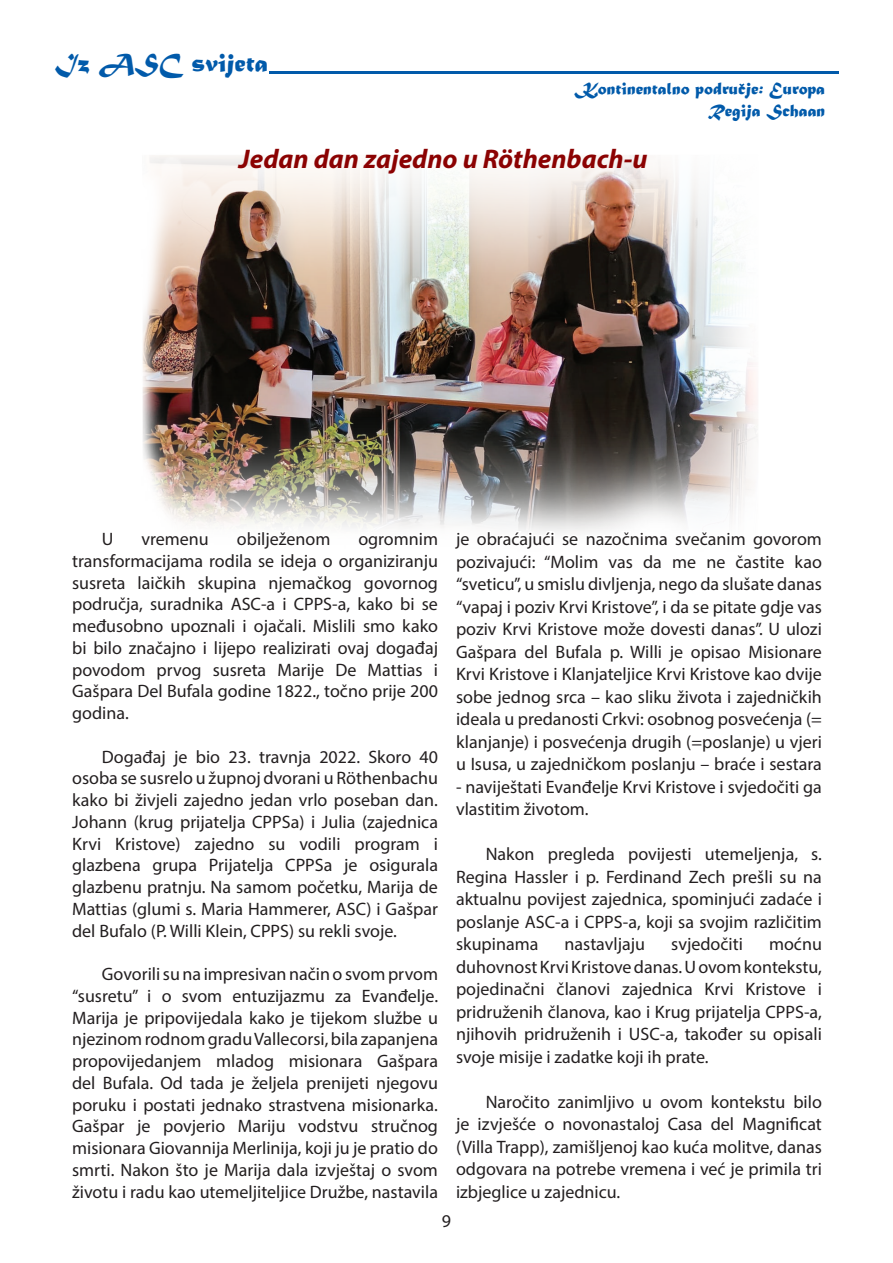
<style>
.page{position:relative;width:893px;height:1263px;background:#fff}
.page>*{position:absolute;margin:0;border:0;box-sizing:border-box;transform-origin:0 0}
.t1{font:italic 700 27px "Myriad Pro";color:#8b0202}
.t2{font:27px "Matura MT Script Capitals";color:#015aaa}
.t3{font:18px/21.8px "Myriad Pro";color:#231f20;text-align:justify}
.t4{font:18px/21.6px "Matura MT Script Capitals";color:#015aaa;text-align:right}
</style>
<div class="page">
<img style="left:142px;top:155px;width:616px;height:372px">
<img style="left:142px;top:448px;width:299px;height:80px">
<svg style="left:452px;top:448px;width:306px;height:85px"></svg>
<svg style="left:269px;top:71px;width:570px;height:272px"></svg>
<h1 class="t2" style="left:55px;top:46px;width:215px">Iz ASC svijeta</h1>
<p class="t4" style="left:577px;top:79px;width:250px">Kontinentalno podrucje: Europa<br>Regija Schaan</p>
<h1 class="t1" style="left:239px;top:141px;width:410px">Jedan dan zajedno u Röthenbach-u</h1>
<p class="t3" style="left:102px;top:528px;width:13px">U</p>
<p class="t3" style="left:142px;top:528px;width:69px">vremenu</p>
<p class="t3" style="left:237px;top:528px;width:95px">obilježenom</p>
<p class="t3" style="left:72px;top:528px;width:367px;text-indent:286px">ogromnim transformacijama rodila se ideja o organiziranju susreta laičkih skupina njemačkog govornog područja, suradnika ASC-a i CPPS-a, kako bi se međusobno upoznali i ojačali. Mislili smo kako bi bilo značajno i lijepo realizirati ovaj događaj povodom prvog susreta Marije De Mattias i Gašpara Del Bufala godine 1822., točno prije 200 godina.</p>
<p class="t3" style="left:72px;top:745px;width:367px;text-indent:30px">Događaj je bio 23. travnja 2022. Skoro 40 osoba se susrelo u župnoj dvorani u Röthenbachu kako bi živjeli zajedno jedan vrlo poseban dan.<br>Johann (krug prijatelja CPPSa) i Julia (zajednica Krvi Kristove) zajedno su vodili program i glazbena grupa Prijatelja CPPSa je osigurala glazbenu pratnju. Na samom početku, Marija de Mattias (glumi s. Maria Hammerer, ASC) i Gašpar del Bufalo (P. Willi Klein, CPPS) su rekli svoje.</p>
<p class="t3" style="left:72px;top:963px;width:367px;text-indent:30px">Govorili su na impresivan način o svom prvom “susretu” i o svom entuzijazmu za Evanđelje.<br>Marija je pripovijedala kako je tijekom službe u njezinom rodnom gradu Vallecorsi, bila zapanjena propovijedanjem mladog misionara Gašpara del Bufala. Od tada je željela prenijeti njegovu poruku i postati jednako strastvena misionarka.<br>Gašpar je povjerio Mariju vodstvu stručnog misionara Giovannija Merlinija, koji ju je pratio do smrti. Nakon što je Marija dala izvještaj o svom životu i radu kao utemeljiteljice Družbe, nastavila</p>
<p class="t3" style="left:456px;top:527px;width:367px;line-height:22.5px">je obraćajući se nazočnima svečanim govorom pozivajući: “Molim vas da me ne častite kao “sveticu”, u smislu divljenja, nego da slušate danas “vapaj i poziv Krvi Kristove”, i da se pitate gdje vas poziv Krvi Kristove može dovesti danas”. U ulozi Gašpara del Bufala p. Willi je opisao Misionare Krvi Kristove i Klanjateljice Krvi Kristove kao dvije sobe jednog srca – kao sliku života i zajedničkih ideala u predanosti Crkvi: osobnog posvećenja (= klanjanje) i posvećenja drugih (=poslanje) u vjeri u Isusa, u zajedničkom poslanju – braće i sestara</p>
<p class="t3" style="left:456px;top:775px;width:367px;line-height:22.5px">- naviještati Evanđelje Krvi Kristove i svjedočiti ga vlastitim životom.</p>
<p class="t3" style="left:456px;top:842px;width:367px;line-height:22.5px;text-indent:30px">Nakon pregleda povijesti utemeljenja, s.<br>Regina Hassler i p. Ferdinand Zech prešli su na aktualnu povijest zajednica, spominjući zadaće i poslanje ASC-a i CPPS-a, koji sa svojim različitim skupinama</p>
<p class="t3" style="left:565px;top:933px;width:82px">nastavljaju</p>
<p class="t3" style="left:671px;top:933px;width:73px">svjedočiti</p>
<p class="t3" style="left:456px;top:932px;width:367px;line-height:22.5px;text-indent:313px">moćnu duhovnost Krvi Kristove danas. U ovom kontekstu, pojedinačni članovi zajednica Krvi Kristove i pridruženih članova, kao i Krug prijatelja CPPS-a, njihovih pridruženih i USC-a, također su opisali svoje misije i zadatke koji ih prate.</p>
<p class="t3" style="left:456px;top:1090px;width:367px;line-height:22.5px;text-indent:30px">Naročito zanimljivo u ovom kontekstu bilo je izvješće o novonastaloj Casa del Magnificat (Villa Trapp), zamišljenoj kao kuća molitve, danas odgovara na potrebe vremena i već je primila tri izbjeglice u zajednicu.</p>
<p class="t3" style="left:442px;top:1209px;width:11px">9</p>
</div>
